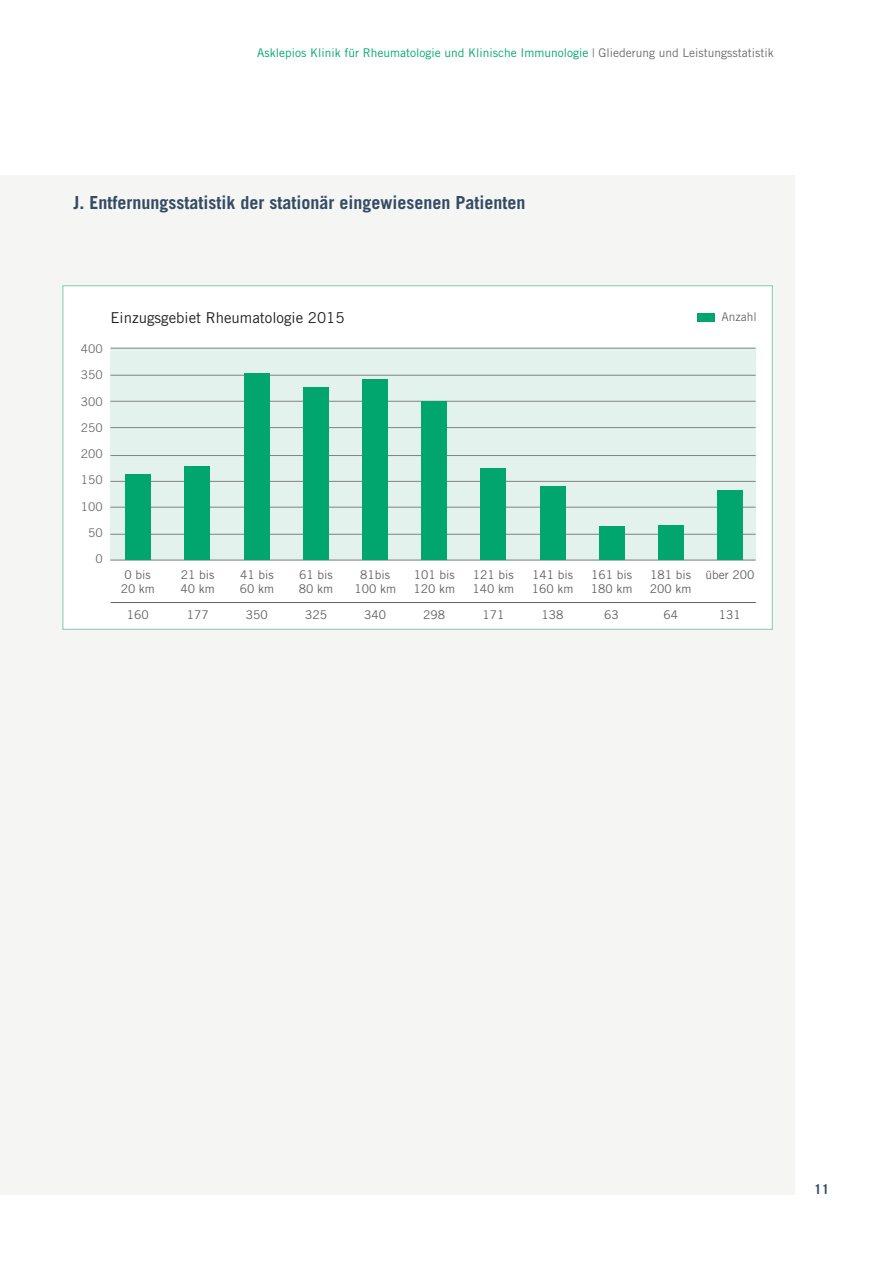
<style>
.page{position:relative;width:893px;height:1263px;background:#fff}
.page>*{position:absolute;margin:0;border:0;box-sizing:border-box;transform-origin:0 0}
.t1{font:700 18px "Trade Gothic LT Std";color:#354a63}
.t2{font:15px "Trade Gothic LT Std";color:#231f20}
.t3{font:700 13.5px "Trade Gothic LT Std";color:#354a63}
.t4{font:12px/14.4px "Trade Gothic LT Std";color:#231f20}
.t5{font:12px "Trade Gothic LT Std";color:#00a66e}
.t6{font:12px/26.2px "Trade Gothic LT Std";color:#6c6d70;text-align:right}
.s1{color:#6c6d70}
</style>
<div class="page">
<div style="left:0;top:175px;width:795px;height:1020px;background:#f5f5f4"></div>
<div style="left:63px;top:285px;width:710px;height:345px;background:#fff;border:1px solid #7dcaae"></div>
<div style="left:110px;top:348px;width:646px;height:212px;background:#e3f2ec"></div>
<hr style="left:110px;top:348px;width:646px;height:1px;background:#808285">
<hr style="left:110px;top:401px;width:646px;height:1px;background:#808285">
<hr style="left:110px;top:427px;width:646px;height:1px;background:#808285">
<hr style="left:110px;top:455px;width:646px;height:1px;background:#808285">
<hr style="left:110px;top:507px;width:646px;height:1px;background:#808285">
<hr style="left:110px;top:534px;width:646px;height:1px;background:#808285">
<div style="left:697px;top:313px;width:17px;height:8px;background:#00a66e"></div>
<hr style="left:110px;top:375px;width:646px;height:1px;background:#808285">
<hr style="left:110px;top:481px;width:646px;height:1px;background:#808285">
<hr style="left:110px;top:560px;width:646px;height:1px;background:#808285">
<div style="left:125px;top:475px;width:26px;height:85px;background:#00a66e"></div>
<div style="left:184px;top:466px;width:26px;height:94px;background:#00a66e"></div>
<div style="left:244px;top:373px;width:26px;height:187px;background:#00a66e"></div>
<div style="left:303px;top:387px;width:26px;height:173px;background:#00a66e"></div>
<div style="left:362px;top:379px;width:26px;height:181px;background:#00a66e"></div>
<div style="left:421px;top:401px;width:26px;height:159px;background:#00a66e"></div>
<div style="left:481px;top:469px;width:25px;height:91px;background:#00a66e"></div>
<div style="left:540px;top:486px;width:25px;height:74px;background:#00a66e"></div>
<div style="left:599px;top:526px;width:25px;height:34px;background:#00a66e"></div>
<div style="left:658px;top:526px;width:25px;height:34px;background:#00a66e"></div>
<div style="left:717px;top:490px;width:26px;height:70px;background:#00a66e"></div>
<p class="t5" style="left:257px;top:45px;width:518px">Asklepios Klinik für Rheumatologie und Klinische Immunologie <span class="s1">| Gliederung und Leistungsstatistik</span></p>
<h1 class="t1" style="left:73px;top:192px;width:454px">J. Entfernungsstatistik der stationär eingewiesenen Patienten</h1>
<p class="t6" style="left:81px;top:336px;width:23px">400<br>350<br>300<br>250<br>200<br>150<br>100<br>50<br>0</p>
<p class="t2" style="left:110px;top:309px;width:236px">Einzugsgebiet Rheumatologie 2015</p>
<p class="t6" style="left:721px;top:304px;width:37px">Anzahl</p>
<p class="t4" style="left:121px;top:567px;width:36px;text-align:center">0 bis<br>20 km</p>
<p class="t4" style="left:127px;top:607px;width:23px">160</p>
<p class="t4" style="left:181px;top:567px;width:36px">21 bis<br>40 km</p>
<p class="t4" style="left:187px;top:607px;width:23px">177</p>
<p class="t4" style="left:240px;top:567px;width:36px">41 bis<br>60 km</p>
<p class="t4" style="left:246px;top:607px;width:23px">350</p>
<p class="t4" style="left:299px;top:567px;width:36px">61 bis<br>80 km</p>
<p class="t4" style="left:305px;top:607px;width:23px">325</p>
<p class="t4" style="left:354px;top:567px;width:43px;text-align:center">81bis<br>100 km</p>
<p class="t4" style="left:364px;top:607px;width:23px">340</p>
<p class="t4" style="left:413px;top:567px;width:43px">101 bis<br>120 km</p>
<p class="t4" style="left:423px;top:607px;width:23px">298</p>
<p class="t4" style="left:473px;top:567px;width:43px">121 bis<br>140 km</p>
<p class="t4" style="left:482px;top:607px;width:23px">171</p>
<p class="t4" style="left:532px;top:567px;width:43px">141 bis<br>160 km</p>
<p class="t4" style="left:541px;top:607px;width:23px">138</p>
<p class="t4" style="left:591px;top:567px;width:43px">161 bis<br>180 km</p>
<p class="t4" style="left:604px;top:607px;width:16px">63</p>
<p class="t4" style="left:650px;top:567px;width:43px">181 bis<br>200 km</p>
<p class="t4" style="left:663px;top:607px;width:16px">64</p>
<p class="t4" style="left:705px;top:567px;width:50px">über 200</p>
<p class="t4" style="left:719px;top:607px;width:23px">131</p>
<p class="t3" style="left:814px;top:1181px;width:17px">11</p>
</div>
